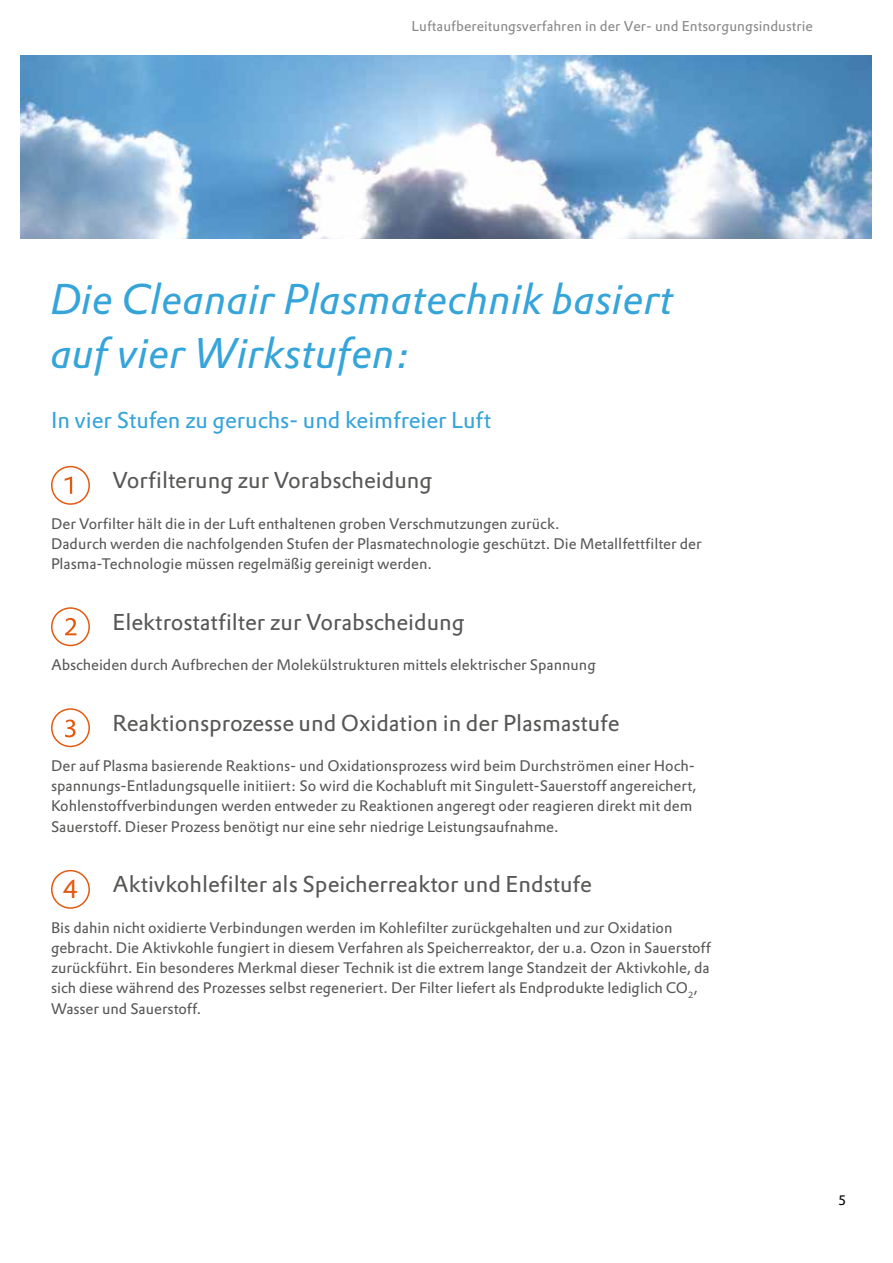
<style>
.page{position:relative;width:893px;height:1263px;background:#fff}
.page>*{position:absolute;margin:0;border:0;box-sizing:border-box;transform-origin:0 0}
.t1{font:45px/54px "Prokyon Itareg Normal";color:#35a4d9}
.t2{font:25.5px "DTL Prokyon T";color:#e25a10}
.t3{font:22.5px "DTL Prokyon T";letter-spacing:-.005em;color:#575756}
.t4{font:22.5px "DTL Prokyon T";letter-spacing:-.005em;color:#35a4d9}
.t5{font:15px/20.2px "DTL Prokyon T";letter-spacing:-.005em;color:#575756}
.t6{font:15px "Prokyon Rom Reg Normal";color:#878787}
.t7{font:13.5px "DTL Prokyon T";color:#000}
</style>
<div class="page">
<img style="left:21px;top:55px;width:851px;height:184px">
<div style="left:51px;top:466px;width:39px;height:39px;border:2px solid #e25a10;border-radius:50%"></div>
<div style="left:51px;top:607px;width:39px;height:39px;border:2px solid #e25a10;border-radius:50%"></div>
<div style="left:51px;top:708px;width:39px;height:39px;border:2px solid #e25a10;border-radius:50%"></div>
<div style="left:51px;top:870px;width:39px;height:39px;border:2px solid #e25a10;border-radius:50%"></div>
<svg style="left:65px;top:476px;width:7px;height:18px"></svg>
<svg style="left:65px;top:618px;width:12px;height:17px"></svg>
<svg style="left:65px;top:719px;width:11px;height:18px"></svg>
<p class="t6" style="left:411px;top:19px;width:403px">Luftaufbereitungsverfahren in der Ver- und Entsorgungsindustrie</p>
<h1 class="t1" style="left:51px;top:273px;width:624px">Die Cleanair Plasmatechnik basiert auf vier Wirkstufen:</h1>
<h3 class="t4" style="left:51px;top:405px;width:442px">In vier Stufen zu geruchs- und keimfreier Luft</h3>
<h3 class="t3" style="left:112px;top:465px;width:321px">Vorfilterung zur Vorabscheidung</h3>
<p class="t5" style="left:51px;top:513px;width:652px">Der Vorfilter hält die in der Luft enthaltenen groben Verschmutzungen zurück.<br>Dadurch werden die nachfolgenden Stufen der Plasmatechnologie geschützt. Die Metallfettfilter der<br>Plasma-Technologie müssen regelmäßig gereinigt werden.</p>
<h3 class="t3" style="left:112px;top:607px;width:354px">Elektrostatfilter zur Vorabscheidung</h3>
<p class="t5" style="left:51px;top:654px;width:546px">Abscheiden durch Aufbrechen der Molekülstrukturen mittels elektrischer Spannung</p>
<h3 class="t3" style="left:112px;top:708px;width:509px">Reaktionsprozesse und Oxidation in der Plasmastufe</h3>
<p class="t5" style="left:51px;top:755px;width:647px">Der auf Plasma basierende Reaktions- und Oxidationsprozess wird beim Durchströmen einer Hoch&shy;spannungs-Entladungsquelle initiiert: So wird die Kochabluft mit Singulett-Sauerstoff angereichert, Kohlenstoffverbindungen werden entweder zu Reaktionen angeregt oder reagieren direkt mit dem Sauerstoff. Dieser Prozess benötigt nur eine sehr niedrige Leistungsaufnahme.</p>
<h3 class="t3" style="left:112px;top:869px;width:481px">Aktivkohlefilter als Speicherreaktor und Endstufe</h3>
<p class="t5" style="left:51px;top:917px;width:661px">Bis dahin nicht oxidierte Verbindungen werden im Kohlefilter zurückgehalten und zur Oxidation gebracht. Die Aktivkohle fungiert in diesem Verfahren als Speicherreaktor, der u.a. Ozon in Sauerstoff zurückführt. Ein besonderes Merkmal dieser Technik ist die extrem lange Standzeit der Aktivkohle, da sich diese während des Prozesses selbst regeneriert. Der Filter liefert als Endprodukte lediglich CO<sub>2</sub>, Wasser und Sauerstoff.</p>
<h2 class="t2" style="left:63px;top:872px;width:17px">4</h2>
<p class="t7" style="left:838px;top:1192px;width:10px">5</p>
</div>
